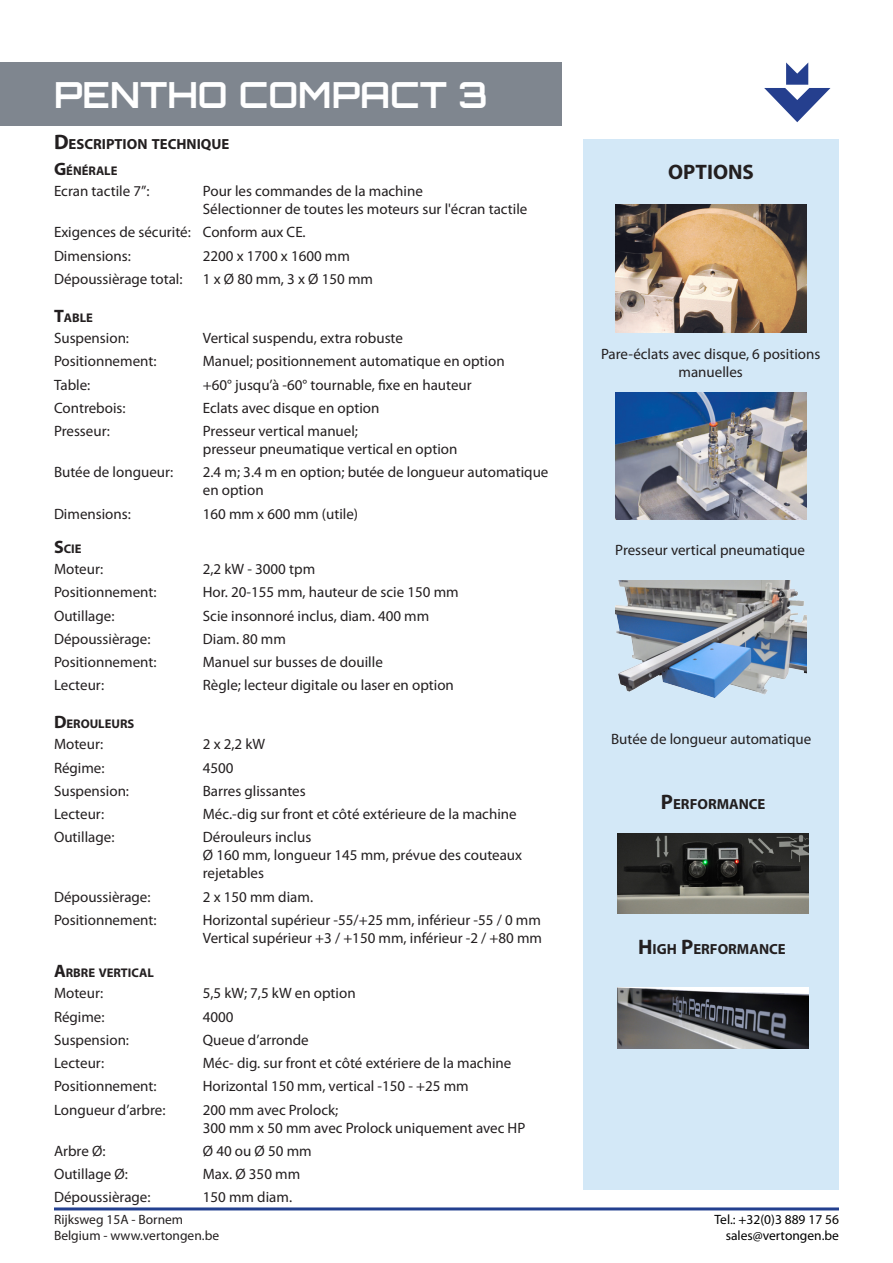
<style>
.page{position:relative;width:893px;height:1263px;background:#fff}
.page>*{position:absolute;margin:0;border:0;box-sizing:border-box;transform-origin:0 0}
.t1{font:700 36px "Orbitron";color:#fff}
.t2{font:700 21px "Myriad Pro";color:#231f20}
.t3{font:15px/18px "Myriad Pro";color:#231f20}
.t4{font:700 14.7px "Myriad Pro";color:#231f20}
.t5{font:13.5px/16.2px "Myriad Pro";color:#231f20}
.t6{font:13.5px/16.2px "Myriad Pro";color:#000;text-align:right}
.t7{font:700 12.6px "Myriad Pro";color:#231f20}
.s1{font-size:21px}
.s2{font-size:18px}
</style>
<div class="page">
<div style="left:0;top:63px;width:561px;height:63px;background:#7f868f"></div>
<svg style="left:764px;top:63px;width:66px;height:59px"></svg>
<hr style="left:54px;top:1207px;width:785px;height:3px;background:#23408f">
<div style="left:584px;top:139px;width:255px;height:1050px;background:#d3e8f7"></div>
<img style="left:615px;top:205px;width:192px;height:128px">
<img style="left:615px;top:392px;width:192px;height:128px">
<img style="left:615px;top:581px;width:191px;height:117px">
<img style="left:617px;top:833px;width:192px;height:81px">
<img style="left:617px;top:987px;width:191px;height:62px">
<h1 class="t1" style="left:54px;top:73px;width:435px">PENTHO COMPACT 3</h1>
<p class="t4" style="left:54px;top:135px;width:177px"><span class="s1">D</span>ESCRIPTION TECHNIQUE</p>
<p class="t7" style="left:54px;top:162px;width:65px"><span class="s2">G</span>ÉNÉRALE</p>
<p class="t3" style="left:54px;top:182px;width:97px">Ecran tactile 7”:</p>
<p class="t3" style="left:203px;top:182px;width:222px">Pour les commandes de la machine</p>
<p class="t3" style="left:203px;top:200px;width:326px">Sélectionner de toutes les moteurs sur l'écran tactile</p>
<p class="t3" style="left:54px;top:223px;width:138px">Exigences de sécurité:</p>
<p class="t3" style="left:203px;top:223px;width:104px">Conform aux CE.</p>
<p class="t3" style="left:54px;top:246px;width:78px">Dimensions:</p>
<p class="t3" style="left:203px;top:246px;width:149px">2200 x 1700 x 1600 mm</p>
<p class="t3" style="left:54px;top:270px;width:130px">Dépoussièrage total:</p>
<p class="t3" style="left:203px;top:270px;width:172px">1 x Ø 80 mm, 3 x Ø 150 mm</p>
<p class="t7" style="left:54px;top:309px;width:40px"><span class="s2">T</span>ABLE</p>
<p class="t3" style="left:54px;top:329px;width:77px">Suspension:</p>
<p class="t3" style="left:203px;top:329px;width:202px">Vertical suspendu, extra robuste</p>
<p class="t3" style="left:54px;top:352px;width:104px">Positionnement:</p>
<p class="t3" style="left:203px;top:352px;width:303px">Manuel; positionnement automatique en option</p>
<p class="t3" style="left:54px;top:375px;width:38px">Table:</p>
<p class="t3" style="left:203px;top:375px;width:270px">+60° jusqu’à -60° tournable, fixe en hauteur</p>
<p class="t3" style="left:54px;top:398px;width:73px">Contrebois:</p>
<p class="t3" style="left:203px;top:398px;width:178px">Eclats avec disque en option</p>
<p class="t3" style="left:54px;top:422px;width:57px">Presseur:</p>
<p class="t3" style="left:203px;top:422px;width:157px">Presseur vertical manuel;</p>
<p class="t3" style="left:203px;top:440px;width:256px">presseur pneumatique vertical en option</p>
<p class="t3" style="left:54px;top:463px;width:121px">Butée de longueur:</p>
<p class="t3" style="left:203px;top:463px;width:347px">2.4 m; 3.4 m en option; butée de longueur automatique en option</p>
<p class="t3" style="left:54px;top:504px;width:78px">Dimensions:</p>
<p class="t3" style="left:203px;top:504px;width:157px">160 mm x 600 mm (utile)</p>
<p class="t7" style="left:54px;top:540px;width:29px"><span class="s2">S</span>CIE</p>
<p class="t3" style="left:54px;top:560px;width:51px">Moteur:</p>
<p class="t3" style="left:203px;top:560px;width:114px">2,2 kW - 3000 tpm</p>
<p class="t3" style="left:54px;top:583px;width:104px">Positionnement:</p>
<p class="t3" style="left:203px;top:583px;width:257px">Hor. 20-155 mm, hauteur de scie 150 mm</p>
<p class="t3" style="left:54px;top:606px;width:62px">Outillage:</p>
<p class="t3" style="left:203px;top:606px;width:228px">Scie insonnoré inclus, diam. 400 mm</p>
<p class="t3" style="left:54px;top:629px;width:98px">Dépoussièrage:</p>
<p class="t3" style="left:203px;top:629px;width:85px">Diam. 80 mm</p>
<p class="t3" style="left:54px;top:653px;width:104px">Positionnement:</p>
<p class="t3" style="left:203px;top:653px;width:182px">Manuel sur busses de douille</p>
<p class="t3" style="left:54px;top:676px;width:52px">Lecteur:</p>
<p class="t3" style="left:203px;top:676px;width:253px">Règle; lecteur digitale ou laser en option</p>
<p class="t7" style="left:54px;top:715px;width:82px"><span class="s2">D</span>EROULEURS</p>
<p class="t3" style="left:54px;top:735px;width:51px">Moteur:</p>
<p class="t3" style="left:203px;top:735px;width:64px">2 x 2,2 kW</p>
<p class="t3" style="left:54px;top:758px;width:52px">Régime:</p>
<p class="t3" style="left:203px;top:758px;width:32px">4500</p>
<p class="t3" style="left:54px;top:782px;width:77px">Suspension:</p>
<p class="t3" style="left:203px;top:782px;width:104px">Barres glissantes</p>
<p class="t3" style="left:54px;top:805px;width:52px">Lecteur:</p>
<p class="t3" style="left:203px;top:805px;width:315px">Méc.-dig sur front et côté extérieure de la machine</p>
<p class="t3" style="left:54px;top:828px;width:62px">Outillage:</p>
<p class="t3" style="left:203px;top:828px;width:110px">Dérouleurs inclus</p>
<p class="t3" style="left:203px;top:846px;width:321px">Ø 160 mm, longueur 145 mm, prévue des couteaux rejetables</p>
<p class="t3" style="left:54px;top:887px;width:98px">Dépoussièrage:</p>
<p class="t3" style="left:203px;top:887px;width:112px">2 x 150 mm diam.</p>
<p class="t3" style="left:54px;top:911px;width:104px">Positionnement:</p>
<p class="t3" style="left:203px;top:911px;width:341px">Horizontal supérieur -55/+25 mm, inférieur -55 / 0 mm<br>Vertical supérieur +3 / +150 mm, inférieur -2 / +80 mm</p>
<p class="t7" style="left:54px;top:964px;width:101px"><span class="s2">A</span>RBRE VERTICAL</p>
<p class="t3" style="left:54px;top:984px;width:51px">Moteur:</p>
<p class="t3" style="left:203px;top:984px;width:154px">5,5 kW; 7,5 kW en option</p>
<p class="t3" style="left:54px;top:1007px;width:52px">Régime:</p>
<p class="t3" style="left:203px;top:1007px;width:32px">4000</p>
<p class="t3" style="left:54px;top:1031px;width:77px">Suspension:</p>
<p class="t3" style="left:203px;top:1031px;width:107px">Queue d’arronde</p>
<p class="t3" style="left:54px;top:1054px;width:52px">Lecteur:</p>
<p class="t3" style="left:203px;top:1054px;width:310px">Méc- dig. sur front et côté extériere de la machine</p>
<p class="t3" style="left:54px;top:1077px;width:104px">Positionnement:</p>
<p class="t3" style="left:203px;top:1077px;width:267px">Horizontal 150 mm, vertical -150 - +25 mm</p>
<p class="t3" style="left:54px;top:1100px;width:113px">Longueur d’arbre:</p>
<p class="t3" style="left:203px;top:1100px;width:137px">200 mm avec Prolock;</p>
<p class="t3" style="left:203px;top:1118px;width:324px">300 mm x 50 mm avec Prolock uniquement avec HP</p>
<p class="t3" style="left:54px;top:1142px;width:53px">Arbre Ø:</p>
<p class="t3" style="left:203px;top:1142px;width:110px">Ø 40 ou Ø 50 mm</p>
<p class="t3" style="left:54px;top:1165px;width:75px">Outillage Ø:</p>
<p class="t3" style="left:203px;top:1165px;width:99px">Max. Ø 350 mm</p>
<p class="t3" style="left:54px;top:1188px;width:98px">Dépoussièrage:</p>
<p class="t3" style="left:203px;top:1188px;width:91px">150 mm diam.</p>
<p class="t2" style="left:668px;top:158px;width:14px">OPTIONS</p>
<p class="t3" style="left:601px;top:345px;width:221px;text-align:center">Pare-éclats avec disque, 6 positions manuelles</p>
<p class="t3" style="left:615px;top:541px;width:191px">Presseur vertical pneumatique</p>
<p class="t3" style="left:611px;top:729px;width:202px">Butée de longueur automatique</p>
<p class="t4" style="left:661px;top:795px;width:106px"><span class="s1">P</span>ERFORMANCE</p>
<p class="t4" style="left:638px;top:939px;width:149px"><span class="s1">H</span> IGH <span class="s1">P</span>ERFORMANCE</p>
<p class="t5" style="left:54px;top:1211px;width:167px">Rijksweg 15A - Bornem<br>Belgium - www.vertongen.be</p>
<p class="t6" style="left:714px;top:1211px;width:126px">Tel.: +32(0)3 889 17 56 sales@vertongen.be</p>
</div>
